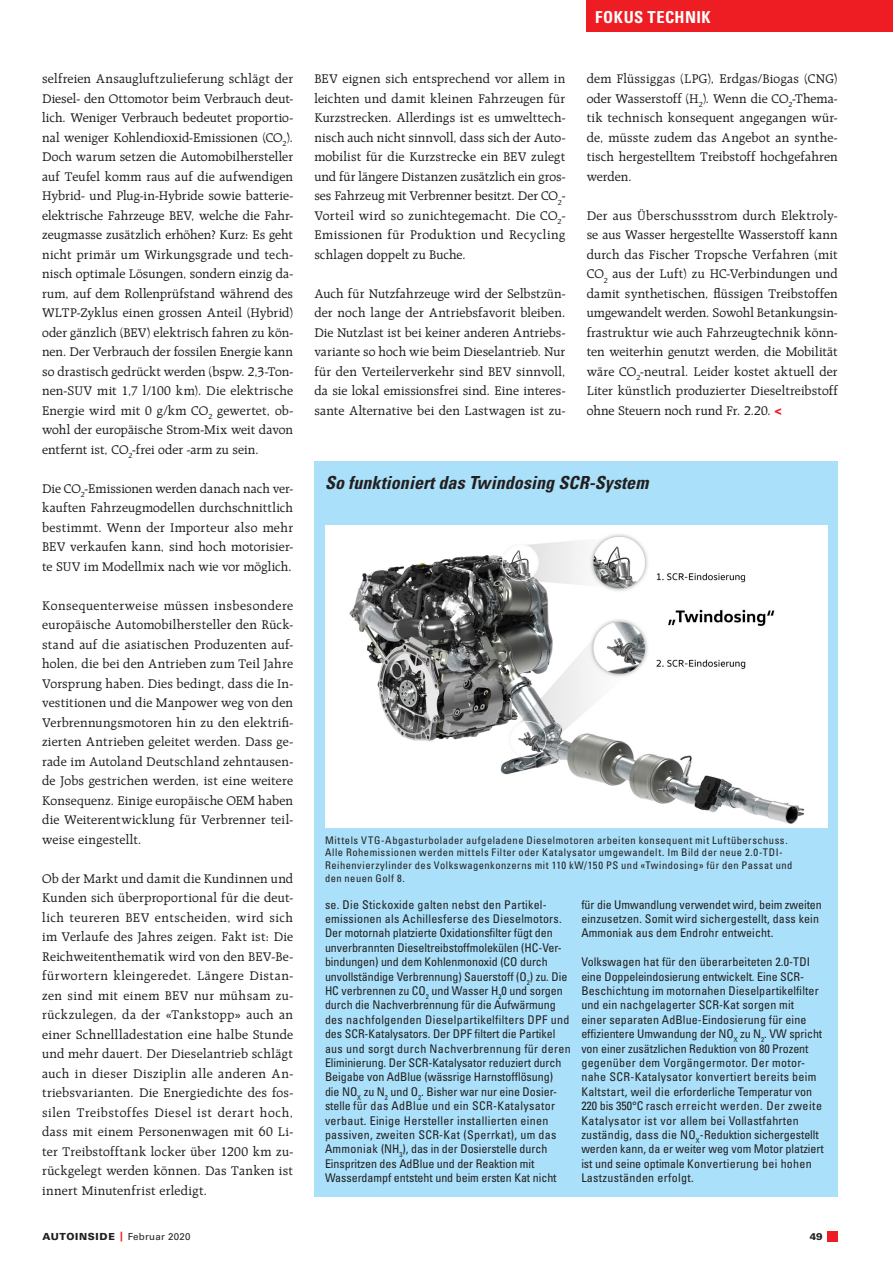
<style>
.page{position:relative;width:893px;height:1263px;background:#fff}
.page>*{position:absolute;margin:0;border:0;box-sizing:border-box;transform-origin:0 0}
._01_Infobox_Titel{font:italic 700 condensed 18px "Univers LT Std";letter-spacing:.005em;color:#231f20}
._02_Rubrik_Titel_rec{font:700 condensed 16.5px "Univers LT Std";letter-spacing:.025em;color:#fff}
._05_Lauftext{font:13.5px/19.5px "Raleigh LT Std";letter-spacing:.015em;color:#231f20;text-align:justify}
._02_Infobox_Lauftext{font:condensed 12px/14.4px "Univers LT Std";letter-spacing:-.005em;color:#231f20}
._00_Bildlegende{font:condensed 10.5px/12.6px "Univers LT Std";letter-spacing:.05em;color:#231f20}
.Lauftext{font:9.75px "Univers LT Std";letter-spacing:.025em;color:#231f20}
.Lauftext-2{font:900 9.75px "Univers LT Std";color:#231f20}
.s1{font-family:"Impact MT Std";color:#ee1d23}
.s2{font-weight:900}
.s3{font-weight:900;color:#ee1d23}
</style>
<div class="page">
<div style="left:314px;top:461px;width:524px;height:736px;background:#aae0f9"></div>
<img style="left:325px;top:526px;width:502px;height:302px">
<div style="left:827px;top:1231px;width:11px;height:11px;background:#ee1d23"></div>
<div style="left:587px;top:0;width:306px;height:32px;background:#ee1d23"></div>
<p class="_05_Lauftext" style="left:42px;top:69px;width:253px">selfreien Ansaugluftzulieferung schlägt der Diesel- den Ottomotor beim Verbrauch deut&shy;lich. Weniger Verbrauch bedeutet proportio&shy;nal weniger Kohlendioxid-Emissionen (CO<sub>2</sub>).<br>Doch warum setzen die Automobilhersteller auf Teufel komm raus auf die aufwendigen Hybrid- und Plug-in-Hybride sowie batterie&shy;elektrische Fahrzeuge BEV, welche die Fahr&shy;zeugmasse zusätzlich erhöhen? Kurz: Es geht nicht primär um Wirkungsgrade und tech&shy;nisch optimale Lösungen, sondern einzig da&shy;rum, auf dem Rollenprüfstand während des WLTP-Zyklus einen grossen Anteil (Hybrid) oder gänzlich (BEV) elektrisch fahren zu kön&shy;nen. Der Verbrauch der fossilen Energie kann so drastisch gedrückt werden (bspw. 2,3-Ton&shy;nen-SUV mit 1,7 l/100 km). Die elektrische Energie wird mit 0 g/km CO<sub>2</sub> gewertet, ob&shy;wohl der europäische Strom-Mix weit davon entfernt ist, CO<sub>2</sub>-frei oder -arm zu sein.</p>
<p class="_05_Lauftext" style="left:42px;top:479px;width:253px">Die CO<sub>2</sub>-Emissionen werden danach nach ver&shy;kauften Fahrzeugmodellen durchschnittlich bestimmt. Wenn der Importeur also mehr BEV verkaufen kann, sind hoch motorisier&shy;te SUV im Modellmix nach wie vor möglich.</p>
<p class="_05_Lauftext" style="left:42px;top:596px;width:253px">Konsequenterweise müssen insbesondere europäische Automobilhersteller den Rück&shy;stand auf die asiatischen Produzenten auf&shy;holen, die bei den Antrieben zum Teil Jahre Vorsprung haben. Dies bedingt, dass die In&shy;vestitionen und die Manpower weg von den Verbrennungsmotoren hin zu den elektrifi&shy;zierten Antrieben geleitet werden. Dass ge&shy;rade im Autoland Deutschland zehntausen&shy;de Jobs gestrichen werden, ist eine weitere Konsequenz. Einige europäische OEM haben die Weiterentwicklung für Verbrenner teil&shy;weise eingestellt.</p>
<p class="_05_Lauftext" style="left:42px;top:869px;width:253px">Ob der Markt und damit die Kundinnen und Kunden sich überproportional für die deut&shy;lich teureren BEV entscheiden, wird sich im Verlaufe des Jahres zeigen. Fakt ist: Die Reichweitenthematik wird von den BEV-Be&shy;fürwortern kleingeredet. Längere Distan&shy;zen sind mit einem BEV nur mühsam zu&shy;rückzulegen, da der «Tankstopp» auch an einer Schnellladestation eine halbe Stunde und mehr dauert. Der Dieselantrieb schlägt auch in dieser Disziplin alle anderen An&shy;triebsvarianten. Die Energiedichte des fos&shy;silen Treibstoffes Diesel ist derart hoch, dass mit einem Personenwagen mit 60 Li&shy;ter Treibstofftank locker über 1200 km zu&shy;rückgelegt werden können. Das Tanken ist innert Minutenfrist erledigt.</p>
<p class="_05_Lauftext" style="left:314px;top:69px;width:253px">BEV eignen sich entsprechend vor allem in leichten und damit kleinen Fahrzeugen für Kurzstrecken. Allerdings ist es umwelttech&shy;nisch auch nicht sinnvoll, dass sich der Auto&shy;mobilist für die Kurzstrecke ein BEV zulegt und für längere Distanzen zusätzlich ein gros&shy;ses Fahrzeug mit Verbrenner besitzt. Der CO<sub>2</sub>- Vorteil wird so zunichtegemacht. Die CO<sub>2</sub>- Emissionen für Produktion und Recycling schlagen doppelt zu Buche.</p>
<p class="_05_Lauftext" style="left:314px;top:284px;width:253px">Auch für Nutzfahrzeuge wird der Selbstzün&shy;der noch lange der Antriebsfavorit bleiben.<br>Die Nutzlast ist bei keiner anderen Antriebs&shy;variante so hoch wie beim Dieselantrieb. Nur für den Verteilerverkehr sind BEV sinnvoll, da sie lokal emissionsfrei sind. Eine interes&shy;sante Alternative bei den Lastwagen ist zu-</p>
<p class="_02_Rubrik_Titel_rec" style="left:595px;top:7px;width:117px">FOKUS TECHNIK</p>
<p class="_05_Lauftext" style="left:587px;top:69px;width:253px">dem Flüssiggas (LPG), Erdgas/Biogas (CNG) oder Wasserstoff (H<sub>2</sub>). Wenn die CO<sub>2</sub>-Thema&shy;tik technisch konsequent angegangen wür&shy;de, müsste zudem das Angebot an synthe&shy;tisch hergestelltem Treibstoff hochgefahren werden.</p>
<p class="_05_Lauftext" style="left:587px;top:206px;width:253px">Der aus Überschussstrom durch Elektroly&shy;se aus Wasser hergestellte Wasserstoff kann durch das Fischer Tropsche Verfahren (mit CO<sub>2</sub> aus der Luft) zu HC-Verbindungen und damit synthetischen, flüssigen Treibstoffen umgewandelt werden. Sowohl Betankungsin&shy;frastruktur wie auch Fahrzeugtechnik könn&shy;ten weiterhin genutzt werden, die Mobilität wäre CO<sub>2</sub>-neutral. Leider kostet aktuell der Liter künstlich produzierter Dieseltreibstoff ohne Steuern noch rund Fr. 2.20. <span class="s1">&lt;</span></p>
<p class="_01_Infobox_Titel" style="left:325px;top:472px;width:325px">So funktioniert das Twindosing SCR-System</p>
<p class="_00_Bildlegende" style="left:325px;top:834px;width:469px">Mittels VTG-Abgasturbolader aufgeladene Dieselmotoren arbeiten konsequent mit Luftüberschuss.<br>Alle Rohemissionen werden mittels Filter oder Katalysator umgewandelt. Im Bild der neue 2.0-TDI-Reihenvierzylinder des Volkswagenkonzerns mit 110 kW/150 PS und «Twindosing» für den Passat und den neuen Golf 8.</p>
<p class="_02_Infobox_Lauftext" style="left:325px;top:897px;width:247px">se. Die Stickoxide galten nebst den Partikel&shy;emissionen als Achillesferse des Dieselmotors.<br>Der motornah platzierte Oxidationsfilter fügt den unverbrannten Dieseltreibstoffmolekülen (HC-Ver&shy;bindungen) und dem Kohlenmonoxid (CO durch unvollständige Verbrennung) Sauerstoff (O<sub>2</sub>) zu. Die HC verbrennen zu CO<sub>2</sub> und Wasser H<sub>2</sub>0 und sorgen durch die Nachverbrennung für die Aufwärmung des nachfolgenden Dieselpartikelfilters DPF und des SCR-Katalysators. Der DPF filtert die Partikel aus und sorgt durch Nachverbrennung für deren Eliminierung. Der SCR-Katalysator reduziert durch Beigabe von AdBlue (wässrige Harnstofflösung)<br>die NO<sub>X</sub> zu N<sub>2</sub> und O<sub>2</sub>. Bisher war nur eine Dosier&shy;stelle für das AdBlue und ein SCR-Katalysator verbaut. Einige Hersteller installierten einen passiven, zweiten SCR-Kat (Sperrkat), um das Ammoniak (NH<sub>3</sub>), das in der Dosierstelle durch Einspritzen des AdBlue und der Reaktion mit Wasserdampf entsteht und beim ersten Kat nicht</p>
<p class="_02_Infobox_Lauftext" style="left:581px;top:897px;width:242px">für die Umwandlung verwendet wird, beim zweiten einzusetzen. Somit wird sichergestellt, dass kein<br>Ammoniak aus dem Endrohr entweicht.</p>
<p class="_02_Infobox_Lauftext" style="left:581px;top:954px;width:244px">Volkswagen hat für den überarbeiteten 2.0-TDI eine Doppeleindosierung entwickelt. Eine SCR-Beschichtung im motornahen Dieselpartikelfilter und ein nachgelagerter SCR-Kat sorgen mit<br>einer separaten AdBlue-Eindosierung für eine effizientere Umwandung der NO<sub>X</sub> zu N<sub>2</sub>. VW spricht von einer zusätzlichen Reduktion von 80 Prozent gegenüber dem Vorgängermotor. Der motor&shy;nahe SCR-Katalysator konvertiert bereits beim Kaltstart, weil die erforderliche Temperatur von 220 bis 350°C rasch erreicht werden. Der zweite Katalysator ist vor allem bei Vollastfahrten zuständig, dass die NO<sub>X</sub>-Reduktion sichergestellt werden kann, da er weiter weg vom Motor platziert ist und seine optimale Konvertierung bei hohen Lastzuständen erfolgt.</p>
<p class="Lauftext" style="left:43px;top:1231px;width:150px"><span class="s2">AUTOINSIDE</span> <span class="s3">|</span> Februar 2020</p>
<p class="Lauftext-2" style="left:810px;top:1231px;width:15px">49</p>
</div>
